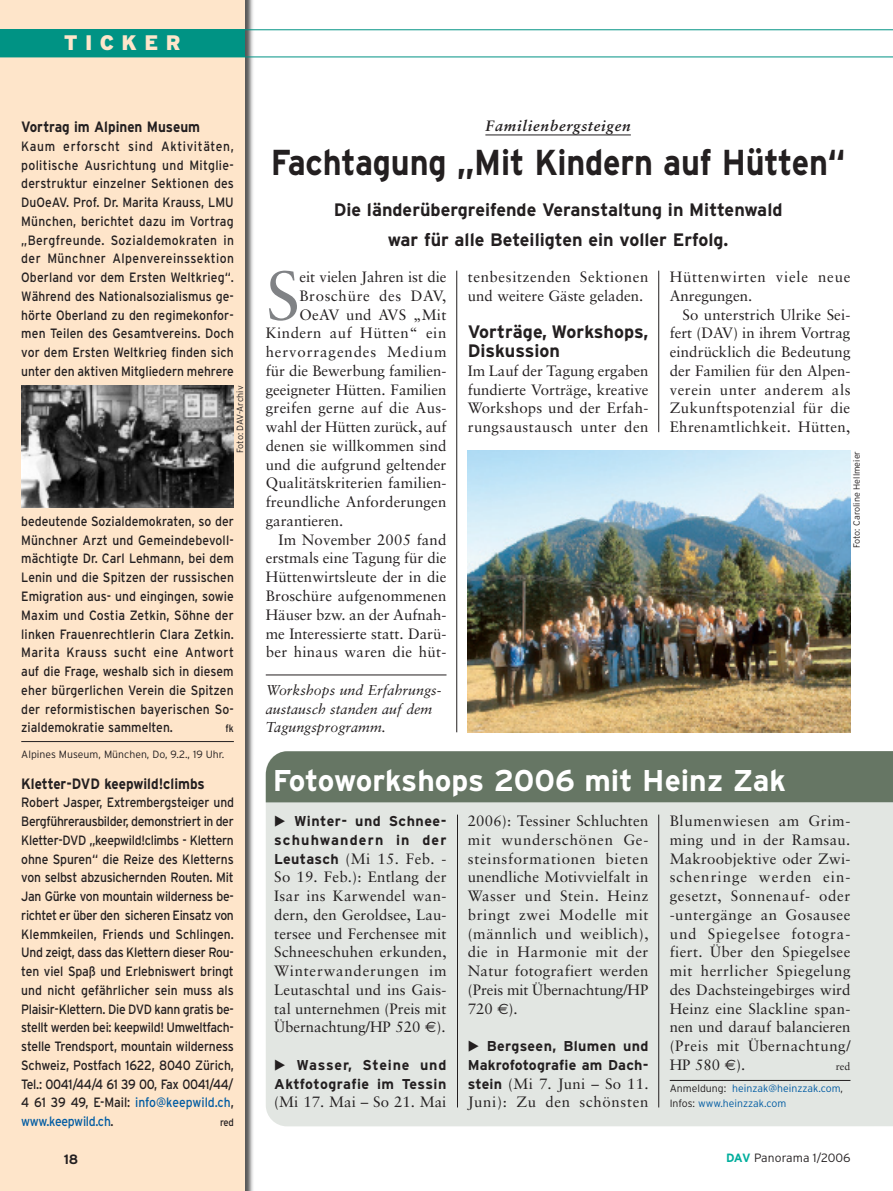
<style>
.page{position:relative;width:893px;height:1191px;background:#fff}
.page>*{position:absolute;margin:0;border:0;box-sizing:border-box;transform-origin:0 0}
.t1{font:68.7px "Sabon";color:#808285}
.t2{font:700 36px "Interstate";letter-spacing:-.005em;color:#231f20;scale:.9 1}
.t3{font:700 30px "Interstate";color:#fff}
.t4{font:900 21px "Interstate";letter-spacing:.35em;color:#fee5ca}
.t5{font:700 18px/18.8px "Interstate";color:#231f20}
.t6{font:15px/18.8px "Sabon";letter-spacing:.01em;color:#231f20;text-align:justify}
.t7{font:15px/18.8px "Sabon";letter-spacing:.045em;color:#231f20}
.t8{font:700 15px "Interstate";color:#231f20;scale:.9 1}
.t9{font:15px/18.8px "Sabon";letter-spacing:.04em;color:#231f20}
.t10{font:15px/18.8px "Sabon";letter-spacing:.05em;color:#231f20}
.t11{font:15px "Sabon";letter-spacing:.035em;color:#231f20}
.t12{font:15px "Sabon";letter-spacing:.06em;color:#231f20}
.t13{font:italic 700 15px "Sabon";letter-spacing:.05em;color:#231f20}
.t14{font:700 14.25px/18.8px "Interstate";letter-spacing:.025em;color:#231f20;text-align:right}
.t15{font:italic 14.25px/18.8px "Sabon";color:#231f20}
.t16{font:700 14.25px/18.8px "Interstate";letter-spacing:.055em;color:#231f20;text-align:right}
.t17{font:13.5px/18.8px "Interstate";letter-spacing:-.005em;color:#231f20;text-align:justify;scale:.9 1}
.t18{font:700 13.5px "Interstate";color:#231f20}
.t19{font:300 12px "Interstate";letter-spacing:.005em;color:#231f20}
.t20{font:300 10.5px/15px "Interstate";color:#015ca3}
.t21{font:300 10.5px "Interstate";color:#231f20}
.t22{font:10.5px "Interstate";color:#231f20;scale:.9 1}
.t23{font:10.5px "Sabon";color:#231f20}
.t24{font:300 9px "Interstate";color:#231f20}
.s1{color:#015ca3}
.s2{font-family:"Interstate";font-weight:700;font-size:14.25px}
.s3{font-family:"Euro Sans"}
.s4{color:#231f20}
.s5{font-weight:700;color:#00ae9d}
</style>
<div class="page">
<img style="left:244px;top:0;width:10px;height:1191px">
<div style="left:266px;top:802px;width:627px;height:324px;background:#e2e6e2"></div>
<div style="left:266px;top:751px;width:627px;height:51px;background:#667664"></div>
<div style="left:0;top:0;width:244px;height:1191px;background:#fee5ca"></div>
<hr style="left:21px;top:741px;width:213px;height:1px;background:#231f20">
<div style="left:0;top:30px;width:244px;height:27px;background:#009384"></div>
<hr style="left:485px;top:135px;width:146px;height:1px;background:#231f20">
<img style="left:21px;top:385px;width:213px;height:122px">
<img style="left:468px;top:451px;width:382px;height:281px">
<hr style="left:670px;top:1080px;width:180px;height:1px;background:#231f20">
<hr style="left:266px;top:674px;width:180px;height:1px;background:#231f20">
<hr style="left:0;top:57px;width:893px;height:1px;background:#009384">
<hr style="left:0;top:29px;width:893px;height:1px;background:#009384">
<hr style="left:456px;top:271px;width:1px;height:461px;background:#231f20">
<hr style="left:658px;top:271px;width:1px;height:161px;background:#231f20">
<hr style="left:457px;top:814px;width:1px;height:293px;background:#231f20">
<hr style="left:658px;top:814px;width:1px;height:293px;background:#231f20">
<svg style="left:469px;top:1040px;width:10px;height:11px"></svg>
<svg style="left:275px;top:815px;width:10px;height:11px"></svg>
<svg style="left:275px;top:1059px;width:10px;height:11px"></svg>
<h3 class="t4" style="left:64px;top:31px;width:119px">TICKER</h3>
<p class="t8" style="left:21px;top:118px;width:200px">Vortrag im Alpinen Museum</p>
<p class="t17" style="left:21px;top:137px;width:238px">Kaum erforscht sind Aktivitäten, politische Ausrichtung und Mitglie&shy;derstruktur einzelner Sektionen des DuOeAV. Prof. Dr. Marita Krauss, LMU München, berichtet dazu im Vortrag „Bergfreunde. Sozialdemokraten in der Münchner Alpenvereinssektion Oberland vor dem Ersten Weltkrieg“.<br>Während des Nationalsozialismus ge&shy;hörte Oberland zu den regimekonfor&shy;men Teilen des Gesamtvereins. Doch vor dem Ersten Weltkrieg finden sich unter den aktiven Mitgliedern mehrere</p>
<p class="t24" style="left:235px;top:453px;width:69px;rotate:-90deg">Foto: DAV-Archiv</p>
<p class="t17" style="left:21px;top:512px;width:238px">bedeutende Sozialdemokraten, so der Münchner Arzt und Gemeindebevoll&shy;mächtigte Dr. Carl Lehmann, bei dem Lenin und die Spitzen der russischen Emigration aus- und eingingen, sowie Maxim und Costia Zetkin, Söhne der linken Frauenrechtlerin Clara Zetkin.<br>Marita Krauss sucht eine Antwort auf die Frage, weshalb sich in diesem eher bürgerlichen Verein die Spitzen der reformistischen bayerischen So&shy;zialdemokratie sammelten.</p>
<p class="t22" style="left:225px;top:722px;width:11px">fk</p>
<p class="t21" style="left:21px;top:748px;width:205px">Alpines Museum, München, Do, 9.2., 19 Uhr.</p>
<p class="t8" style="left:21px;top:775px;width:205px">Kletter-DVD keepwild!climbs</p>
<p class="t17" style="left:21px;top:793px;width:238px">Robert Jasper, Extrembergsteiger und Bergführerausbilder, demonstriert in der Kletter-DVD „keepwild!climbs - Klettern ohne Spuren“ die Reize des Kletterns von selbst abzusichernden Routen. Mit Jan Gürke von mountain wilderness be&shy;richtet er über den sicheren Einsatz von Klemmkeilen, Friends und Schlingen.<br>Und zeigt, dass das Klettern dieser Rou&shy;ten viel Spaß und Erlebniswert bringt und nicht gefährlicher sein muss als Plaisir-Klettern. Die DVD kann gratis be&shy;stellt werden bei: keepwild! Umweltfach&shy;stelle Trendsport, mountain wilderness Schweiz, Postfach 1622, 8040 Zürich, Tel.: 0041/44/4 61 39 00, Fax 0041/44/ 4 61 39 49, E-Mail: <span class="s1">info@keepwild.ch</span>, <span class="s1">www.keepwild.ch</span>.</p>
<p class="t22" style="left:220px;top:1116px;width:17px">red</p>
<p class="t18" style="left:64px;top:1151px;width:16px">18</p>
<p class="t13" style="left:485px;top:116px;width:147px">Familienbergsteigen</p>
<h2 class="t2" style="left:271px;top:142px;width:640px">Fachtagung „Mit Kindern auf Hütten“</h2>
<p class="t5" style="left:334px;top:194px;width:450px;line-height:30px;text-align:center">Die länderübergreifende Veranstaltung in Mittenwald war für alle Beteiligten ein voller Erfolg.</p>
<h1 class="t1" style="left:266px;top:255px;width:36px">S</h1>
<p class="t6" style="left:299px;top:267px;width:149px">eit vielen Jahren ist die</p>
<p class="t7" style="left:299px;top:286px;width:148px">Broschüre des DAV,</p>
<p class="t6" style="left:299px;top:305px;width:148px">OeAV und AVS „Mit</p>
<p class="t11" style="left:266px;top:324px;width:182px">Kindern auf Hütten“ ein</p>
<p class="t12" style="left:266px;top:343px;width:182px">hervorragendes Medium</p>
<p class="t6" style="left:266px;top:361px;width:182px">für die Bewerbung familien-</p>
<p class="t6" style="left:266px;top:380px;width:182px">geeigneter Hütten. Familien</p>
<p class="t6" style="left:266px;top:399px;width:182px">greifen gerne auf die Aus-</p>
<p class="t6" style="left:266px;top:417px;width:182px">wahl der Hütten zurück, auf</p>
<p class="t6" style="left:266px;top:436px;width:182px">denen sie willkommen sind</p>
<p class="t6" style="left:266px;top:455px;width:182px">und die aufgrund geltender</p>
<p class="t6" style="left:266px;top:474px;width:182px">Qualitätskriterien familien-</p>
<p class="t6" style="left:266px;top:492px;width:182px">freundliche Anforderungen</p>
<p class="t6" style="left:266px;top:511px;width:79px">garantieren.</p>
<p class="t6" style="left:279px;top:530px;width:169px">Im November 2005 fand</p>
<p class="t6" style="left:266px;top:549px;width:182px">erstmals eine Tagung für die</p>
<p class="t6" style="left:266px;top:567px;width:182px">Hüttenwirtsleute der in die</p>
<p class="t6" style="left:266px;top:586px;width:182px">Broschüre aufgenommenen</p>
<p class="t6" style="left:266px;top:605px;width:182px">Häuser bzw. an der Aufnah-</p>
<p class="t6" style="left:266px;top:624px;width:182px">me Interessierte statt. Darü-</p>
<p class="t6" style="left:266px;top:642px;width:182px">ber hinaus waren die hüt-</p>
<p class="t15" style="left:266px;top:680px;width:177px">Workshops und Erfahrungs&shy;austausch standen auf dem<br>Tagungsprogramm.</p>
<p class="t9" style="left:468px;top:267px;width:182px">tenbesitzenden Sektionen und weitere Gäste geladen.</p>
<p class="t5" style="left:468px;top:322px;width:182px">Vorträge, Workshops,<br>Diskussion</p>
<p class="t6" style="left:468px;top:361px;width:182px">Im Lauf der Tagung ergaben fundierte Vorträge, kreative Workshops und der Erfah&shy;rungsaustausch unter den</p>
<p class="t10" style="left:670px;top:267px;width:182px">Hüttenwirten viele neue<br>Anregungen.</p>
<p class="t6" style="left:670px;top:305px;width:182px;text-indent:13px">So unterstrich Ulrike Sei&shy;fert (DAV) in ihrem Vortrag eindrücklich die Bedeutung der Familien für den Alpen&shy;verein unter anderem als Zukunftspotenzial für die Ehrenamtlichkeit. Hütten,</p>
<p class="t24" style="left:852px;top:548px;width:99px;rotate:-90deg">Foto: Caroline Hellmeier</p>
<h3 class="t3" style="left:273px;top:763px;width:515px">Fotoworkshops 2006 mit Heinz Zak</h3>
<p class="t16" style="left:274px;top:811px;width:174px">Winter- und Schnee&shy;schuhwandern in der</p>
<p class="t6" style="left:274px;top:849px;width:174px"><span class="s2">Leutasch</span> (Mi 15. Feb. - So 19. Feb.): Entlang der Isar ins Karwendel wan&shy;dern, den Geroldsee, Lau&shy;tersee und Ferchensee mit Schneeschuhen erkunden, Winterwanderungen im Leutaschtal und ins Gais&shy;tal unternehmen (Preis mit Übernachtung/HP 520 <span class="s3">€</span>).</p>
<p class="t14" style="left:274px;top:1055px;width:174px">Wasser, Steine und<br>Aktfotografie im Tessin</p>
<p class="t6" style="left:274px;top:1092px;width:174px">(Mi 17. Mai – So 21. Mai</p>
<p class="t6" style="left:468px;top:811px;width:182px">2006): Tessiner Schluchten mit wunderschönen Ge&shy;steinsformationen bieten unendliche Motivvielfalt in Wasser und Stein. Heinz bringt zwei Modelle mit (männlich und weiblich), die in Harmonie mit der Natur fotografiert werden (Preis mit Übernachtung/HP 720 <span class="s3">€</span>).</p>
<p class="t14" style="left:468px;top:1036px;width:182px">Bergseen, Blumen und<br>Makrofotografie am Dach-</p>
<p class="t7" style="left:468px;top:1074px;width:182px"><span class="s2">stein</span> (Mi 7. Juni – So 11.<br>Juni): Zu den schönsten</p>
<p class="t6" style="left:670px;top:811px;width:182px">Blumenwiesen am Grim&shy;ming und in der Ramsau.<br>Makroobjektive oder Zwi&shy;schenringe werden ein&shy;gesetzt, Sonnenauf- oder -untergänge an Gosausee und Spiegelsee fotogra&shy;fiert. Über den Spiegelsee mit herrlicher Spiegelung des Dachsteingebirges wird Heinz eine Slackline span&shy;nen und darauf balancieren (Preis mit Übernachtung/ HP 580 <span class="s3">€</span>).</p>
<p class="t23" style="left:836px;top:1060px;width:16px">red</p>
<p class="t20" style="left:670px;top:1080px;width:175px"><span class="s4">Anmeldung:</span> heinzak@heinzzak.com<span class="s4">,<br>Infos:</span> www.heinzzak.com</p>
<p class="t19" style="left:726px;top:1151px;width:126px"><span class="s5">DAV</span> Panorama 1/2006</p>
</div>
